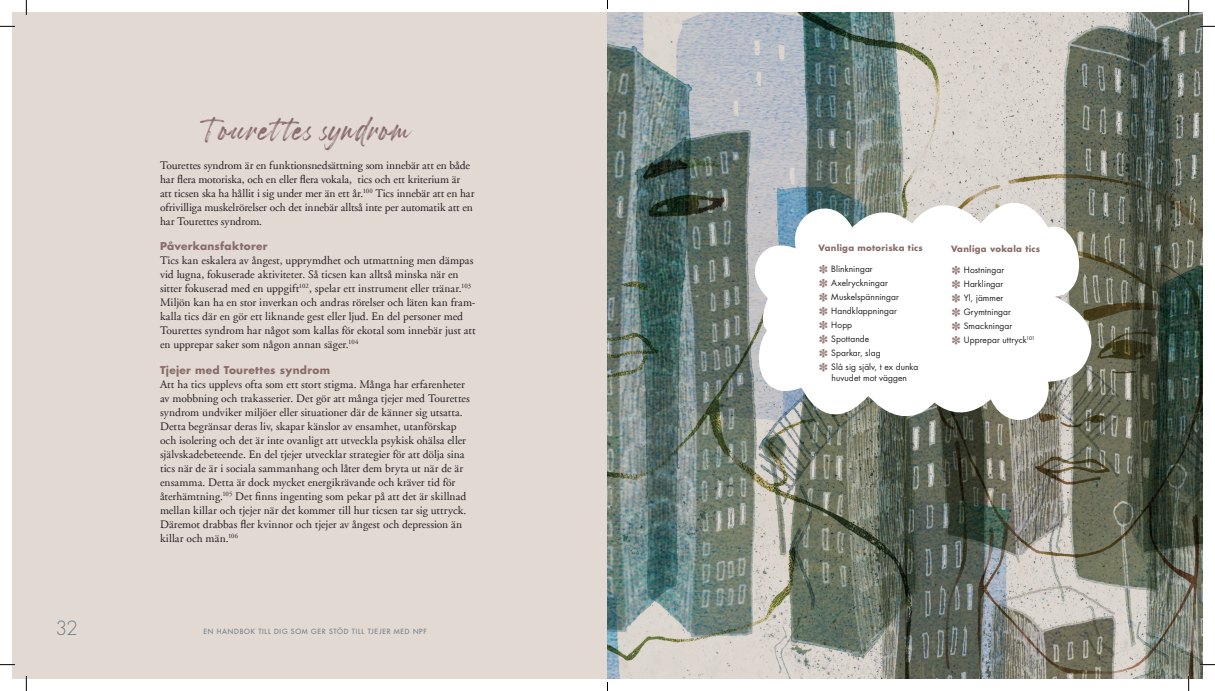
<style>
.page{position:relative;width:1215px;height:691px;background:#fff}
.page>*{position:absolute;margin:0;border:0;box-sizing:border-box;transform-origin:0 0}
.npf_bröd_1{font:42px "Garland";letter-spacing:.045em;color:#896c6a}
.npf_bröd_1-2{font:20px "Poster Bodoni BT";color:#977d7b}
.t1{font:300 19px "Futura Std";color:#707c83}
.npf_bröd_1-3{font:11.5px/14px "Adobe Garamond";color:#231f20}
.npf_bröd_1-4{font:700 10.5px "Futura Std";letter-spacing:.03em;color:#896c6a}
.npf_bröd_1-5{font:8.5px "Futura Std";letter-spacing:.005em;color:#231f20}
.npf_bröd_1-6{font:700 8.5px "Futura Std";letter-spacing:.03em;color:#896c6a}
.t2{font:500 7px "Futura Std";letter-spacing:.105em;color:#707c83}
</style>
<div class="page">
<div style="left:12px;top:12px;width:595px;height:666px;background:#e2d9d3"></div>
<img style="left:607px;top:12px;width:596px;height:666px">
<svg style="left:960px;top:173px;width:138px;height:29px;background:#b5b1a5"></svg>
<svg style="left:747px;top:429px;width:144px;height:18px;background:#7e8476"></svg>
<svg style="left:728px;top:172px;width:232px;height:257px"></svg>
<svg style="left:891px;top:202px;width:231px;height:247px"></svg>
<svg style="left:0;top:26px;width:15px;height:1px"></svg>
<svg style="left:1200px;top:26px;width:15px;height:1px"></svg>
<svg style="left:0;top:664px;width:15px;height:1px"></svg>
<svg style="left:1200px;top:664px;width:15px;height:1px"></svg>
<svg style="left:26px;top:0;width:1px;height:15px"></svg>
<svg style="left:26px;top:676px;width:1px;height:14px"></svg>
<svg style="left:1188px;top:0;width:1px;height:15px"></svg>
<svg style="left:1188px;top:675px;width:1px;height:15px"></svg>
<p class="npf_bröd_1" style="left:200px;top:109px;width:213px">Tourettes syndrom</p>
<p class="npf_bröd_1-3" style="left:160px;top:159px;width:316px">Tourettes syndrom är en funktionsnedsättning som innebär att en både har flera motoriska, och en eller flera vokala, tics och ett kriterium är att ticsen ska ha hållit i sig under mer än ett år.<sup>100</sup> Tics innebär att en har ofrivilliga muskelrörelser och det innebär alltså inte per automatik att en har Tourettes syndrom.</p>
<p class="npf_bröd_1-4" style="left:160px;top:239px;width:109px">Påverkansfaktorer</p>
<p class="npf_bröd_1-3" style="left:160px;top:253px;width:317px">Tics kan eskalera av ångest, upprymdhet och utmattning men dämpas vid lugna, fokuserade aktiviteter. Så ticsen kan alltså minska när en sitter fokuserad med en uppgift<sup>102</sup>, spelar ett instrument eller tränar.<sup>103<br></sup>Miljön kan ha en stor inverkan och andras rörelser och läten kan fram&shy;kalla tics där en gör ett liknande gest eller ljud. En del personer med Tourettes syndrom har något som kallas för ekotal som innebär just att en upprepar saker som någon annan säger.<sup>104</sup></p>
<p class="npf_bröd_1-4" style="left:160px;top:363px;width:171px">Tjejer med Tourettes syndrom</p>
<p class="npf_bröd_1-3" style="left:160px;top:377px;width:311px">Att ha tics upplevs ofta som ett stort stigma. Många har erfarenheter av mobbning och trakasserier. Det gör att många tjejer med Tourettes syndrom undviker miljöer eller situationer där de känner sig utsatta.<br>Detta begränsar deras liv, skapar känslor av ensamhet, utanförskap och isolering och det är inte ovanligt att utveckla psykisk ohälsa eller självskadebeteende. En del tjejer utvecklar strategier för att dölja sina tics när de är i sociala sammanhang och låter dem bryta ut när de är ensamma. Detta är dock mycket energikrävande och kräver tid för återhämtning.<sup>105</sup> Det finns ingenting som pekar på att det är skillnad mellan killar och tjejer när det kommer till hur ticsen tar sig uttryck.<br>Däremot drabbas fler kvinnor och tjejer av ångest och depression än killar och män.<sup>106</sup></p>
<p class="t1" style="left:56px;top:616px;width:24px">32</p>
<p class="t2" style="left:203px;top:626px;width:225px">EN HANDBOK TILL DIG SOM GER STÖD TILL TJEJER MED NPF</p>
<p class="npf_bröd_1-6" style="left:818px;top:242px;width:106px">Vanliga motoriska tics</p>
<p class="npf_bröd_1-2" style="left:818px;top:260px;width:11px">*</p>
<p class="npf_bröd_1-5" style="left:831px;top:263px;width:43px">Blinkningar</p>
<p class="npf_bröd_1-2" style="left:818px;top:274px;width:11px">*</p>
<p class="npf_bröd_1-5" style="left:831px;top:277px;width:58px">Axelryckningar</p>
<p class="npf_bröd_1-2" style="left:818px;top:288px;width:11px">*</p>
<p class="npf_bröd_1-5" style="left:831px;top:291px;width:69px">Muskelspänningar</p>
<p class="npf_bröd_1-2" style="left:818px;top:302px;width:11px">*</p>
<p class="npf_bröd_1-5" style="left:831px;top:305px;width:67px">Handklappningar</p>
<p class="npf_bröd_1-2" style="left:818px;top:316px;width:11px">*</p>
<p class="npf_bröd_1-5" style="left:831px;top:319px;width:22px">Hopp</p>
<p class="npf_bröd_1-2" style="left:818px;top:330px;width:11px">*</p>
<p class="npf_bröd_1-5" style="left:831px;top:333px;width:40px">Spottande</p>
<p class="npf_bröd_1-2" style="left:818px;top:344px;width:11px">*</p>
<p class="npf_bröd_1-5" style="left:831px;top:347px;width:51px">Sparkar, slag</p>
<p class="npf_bröd_1-2" style="left:818px;top:358px;width:11px">*</p>
<p class="npf_bröd_1-5" style="left:831px;top:361px;width:89px">Slå sig själv, t ex dunka</p>
<p class="npf_bröd_1-5" style="left:831px;top:372px;width:77px">huvudet mot väggen</p>
<p class="npf_bröd_1-6" style="left:951px;top:243px;width:91px">Vanliga vokala tics</p>
<p class="npf_bröd_1-2" style="left:951px;top:260px;width:11px">*</p>
<p class="npf_bröd_1-5" style="left:964px;top:264px;width:42px">Hostningar</p>
<p class="npf_bröd_1-2" style="left:951px;top:274px;width:11px">*</p>
<p class="npf_bröd_1-5" style="left:964px;top:278px;width:41px">Harklingar</p>
<p class="npf_bröd_1-2" style="left:951px;top:288px;width:11px">*</p>
<p class="npf_bröd_1-5" style="left:964px;top:292px;width:41px">Yl, jämmer</p>
<p class="npf_bröd_1-2" style="left:951px;top:302px;width:11px">*</p>
<p class="npf_bröd_1-5" style="left:964px;top:306px;width:49px">Grymtningar</p>
<p class="npf_bröd_1-2" style="left:951px;top:316px;width:11px">*</p>
<p class="npf_bröd_1-5" style="left:964px;top:320px;width:50px">Smackningar</p>
<p class="npf_bröd_1-2" style="left:951px;top:330px;width:11px">*</p>
<p class="npf_bröd_1-5" style="left:964px;top:334px;width:72px">Upprepar uttryck<sup>101</sup></p>
</div>
